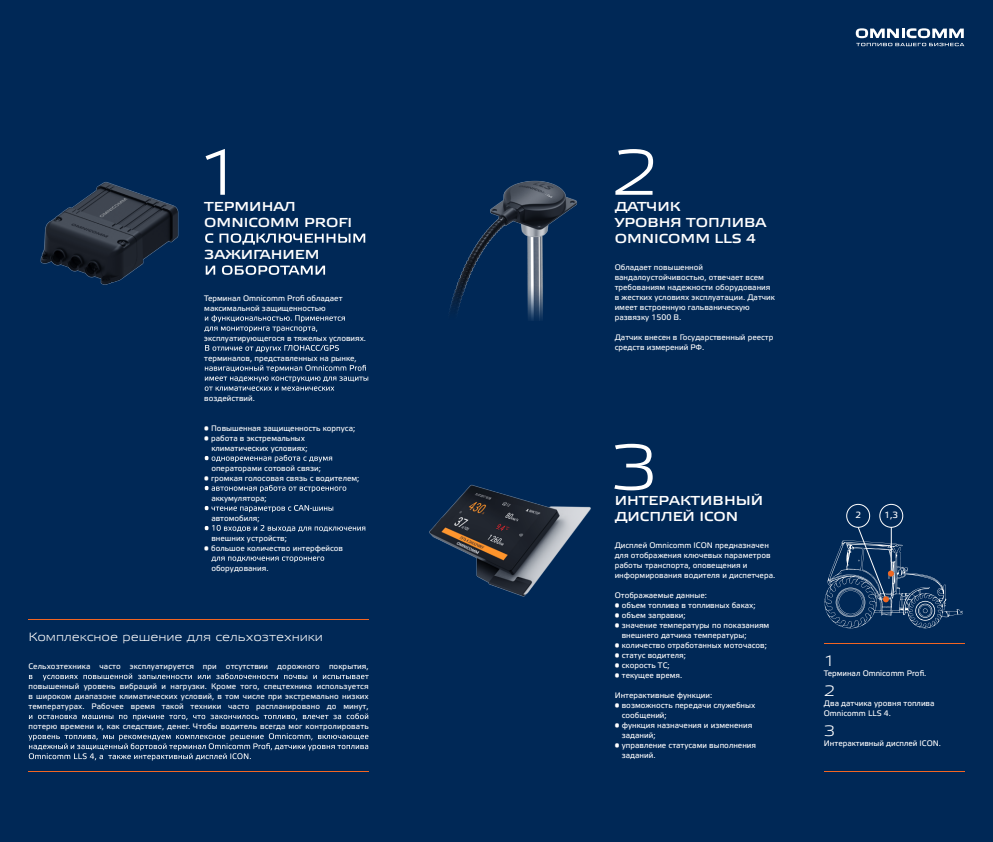
<style>
.page{position:relative;width:993px;height:842px;background:#fff}
.page>*{position:absolute;margin:0;border:0;box-sizing:border-box;transform-origin:0 0}
.t1{font:64px "Etelka Wide Light Pro";color:#fff}
.t2{font:15px "Etelka Wide Light Pro";color:#fff}
.t3{font:13px/16px "Etelka Wide Medium Pro";color:#fff}
.t4{font:12px "Etelka Wide Light Pro";color:#fff}
.t5{font:9px "Etelka Text Pro";color:#fff}
.t6{font:8px/10px "Etelka Text Pro";color:#fff}
</style>
<div class="page">
<div style="left:0;top:0;width:397px;height:842px;background:#002856"></div>
<hr style="left:28px;top:619px;width:341px;height:1px;background:#f26522">
<hr style="left:28px;top:771px;width:341px;height:1px;background:#f26522">
<img style="left:40px;top:182px;width:139px;height:103px">
<svg style="left:204px;top:315px;width:141px;height:17px"></svg>
<svg style="left:205px;top:345px;width:134px;height:7px"></svg>
<svg style="left:205px;top:365px;width:163px;height:26px"></svg>
<svg style="left:205px;top:455px;width:127px;height:7px"></svg>
<svg style="left:205px;top:485px;width:141px;height:7px"></svg>
<svg style="left:205px;top:505px;width:128px;height:7px"></svg>
<svg style="left:205px;top:525px;width:160px;height:7px"></svg>
<svg style="left:211px;top:556px;width:113px;height:6px"></svg>
<svg style="left:29px;top:673px;width:339px;height:7px"></svg>
<svg style="left:29px;top:713px;width:339px;height:7px"></svg>
<svg style="left:28px;top:733px;width:340px;height:27px"></svg>
<svg style="left:205px;top:233px;width:160px;height:12px"></svg>
<svg style="left:206px;top:265px;width:119px;height:10px"></svg>
<div style="left:397px;top:0;width:595px;height:842px;background:#002856"></div>
<div style="left:846px;top:504px;width:23px;height:24px;border:1px solid #fff;border-radius:50%"></div>
<div style="left:879px;top:504px;width:23px;height:24px;border:1px solid #fff;border-radius:50%"></div>
<svg style="left:824px;top:526px;width:138px;height:102px"></svg>
<hr style="left:823px;top:771px;width:141px;height:1px;background:#f26522">
<hr style="left:823px;top:643px;width:141px;height:1px;background:#f26522">
<svg style="left:855px;top:28px;width:109px;height:18px"></svg>
<img style="left:449px;top:180px;width:128px;height:141px">
<img style="left:429px;top:484px;width:162px;height:113px">
<h1 class="t1" style="left:196px;top:136px;width:50px">1</h1>
<h3 class="t3" style="left:204px;top:199px;width:149px">ТЕРМИНАЛ<br>OMNICOMM PROFI</h3>
<h3 class="t3" style="left:204px;top:247px;width:117px">ЗАЖИГАНИЕМ</h3>
<p class="t6" style="left:204px;top:293px;width:140px">Терминал Omnicomm Profi обладает максимальной защищенностью</p>
<p class="t6" style="left:204px;top:333px;width:163px">эксплуатирующегося в тяжелых условиях.</p>
<p class="t6" style="left:204px;top:353px;width:154px">терминалов, представленных на рынке,</p>
<p class="t6" style="left:204px;top:393px;width:52px">воздействий.</p>
<p class="t6" style="left:204px;top:423px;width:152px">• Повышенная защищенность корпуса;</p>
<p class="t6" style="left:211px;top:433px;width:98px;text-indent:-7px">• работа в экстремальных климатических условиях;</p>
<p class="t6" style="left:211px;top:463px;width:111px">операторами сотовой связи;</p>
<p class="t6" style="left:204px;top:473px;width:156px">• громкая голосовая связь с водителем;</p>
<p class="t6" style="left:211px;top:493px;width:57px">аккумулятора;</p>
<p class="t6" style="left:211px;top:513px;width:50px">автомобиля;</p>
<p class="t6" style="left:211px;top:533px;width:77px">внешних устройств;</p>
<p class="t6" style="left:204px;top:543px;width:140px">• большое количество интерфейсов</p>
<p class="t6" style="left:211px;top:563px;width:59px">оборудования.</p>
<h3 class="t4" style="left:28px;top:630px;width:296px">Комплексное решение для сельхозтехники</h3>
<p class="t6" style="left:28px;top:661px;width:342px">Сельхозтехника часто эксплуатируется при отсутствии дорожного покрытия,</p>
<p class="t6" style="left:28px;top:681px;width:342px;text-align:justify">повышенный уровень вибраций и нагрузки. Кроме того, спецтехника используется в широком диапазоне климатических условий, в том числе при экстремально низких температурах. Рабочее время такой техники часто распланировано до минут,</p>
<p class="t6" style="left:28px;top:721px;width:342px">потерю времени и, как следствие, денег. Чтобы водитель всегда мог контролировать</p>
<h1 class="t1" style="left:610px;top:136px;width:50px">2</h1>
<h3 class="t3" style="left:614px;top:199px;width:153px">ДАТЧИК<br>УРОВНЯ ТОПЛИВА<br>OMNICOMM LLS 4</h3>
<p class="t6" style="left:614px;top:262px;width:162px">Обладает повышенной вандалоустойчивостью, отвечает всем требованиям надежности оборудования в жестких условиях эксплуатации. Датчик имеет встроенную гальваническую развязку 1500 В.</p>
<p class="t6" style="left:614px;top:332px;width:160px">Датчик внесен в Государственный реестр средств измерений РФ.</p>
<h1 class="t1" style="left:609px;top:431px;width:50px">3</h1>
<h3 class="t3" style="left:614px;top:493px;width:150px">ИНТЕРАКТИВНЫЙ<br>ДИСПЛЕЙ ICON</h3>
<p class="t6" style="left:614px;top:541px;width:162px">Дисплей Omnicomm ICON предназначен для отображения ключевых параметров работы транспорта, оповещения и информирования водителя и диспетчера.</p>
<p class="t6" style="left:614px;top:591px;width:94px">Отображаемые данные:</p>
<p class="t6" style="left:614px;top:601px;width:142px">• объем топлива в топливных баках;</p>
<p class="t6" style="left:614px;top:611px;width:72px">• объем заправки;</p>
<p class="t6" style="left:621px;top:621px;width:149px;text-indent:-7px">• значение температуры по показаниям внешнего датчика температуры;</p>
<p class="t6" style="left:614px;top:641px;width:154px">• количество отработанных моточасов;</p>
<p class="t6" style="left:614px;top:651px;width:73px">• статус водителя;</p>
<p class="t6" style="left:614px;top:661px;width:56px">• скорость ТС;</p>
<p class="t6" style="left:614px;top:671px;width:69px">• текущее время.</p>
<p class="t6" style="left:614px;top:691px;width:99px">Интерактивные функции:</p>
<p class="t6" style="left:621px;top:701px;width:135px;text-indent:-7px">• возможность передачи служебных сообщений;</p>
<p class="t6" style="left:621px;top:721px;width:132px;text-indent:-7px">• функция назначения и изменения заданий;</p>
<p class="t6" style="left:621px;top:741px;width:136px;text-indent:-7px">• управление статусами выполнения заданий.</p>
<p class="t5" style="left:855px;top:509px;width:7px">2</p>
<p class="t5" style="left:884px;top:509px;width:15px">1,3</p>
<h2 class="t2" style="left:823px;top:652px;width:13px">1</h2>
<p class="t6" style="left:823px;top:668px;width:104px">Терминал Omnicomm Profi.</p>
<h2 class="t2" style="left:823px;top:682px;width:13px">2</h2>
<p class="t6" style="left:823px;top:698px;width:112px">Два датчика уровня топлива<br>Omnicomm LLS 4.</p>
<h2 class="t2" style="left:823px;top:722px;width:13px">3</h2>
<p class="t6" style="left:823px;top:738px;width:119px">Интерактивный дисплей ICON.</p>
</div>
